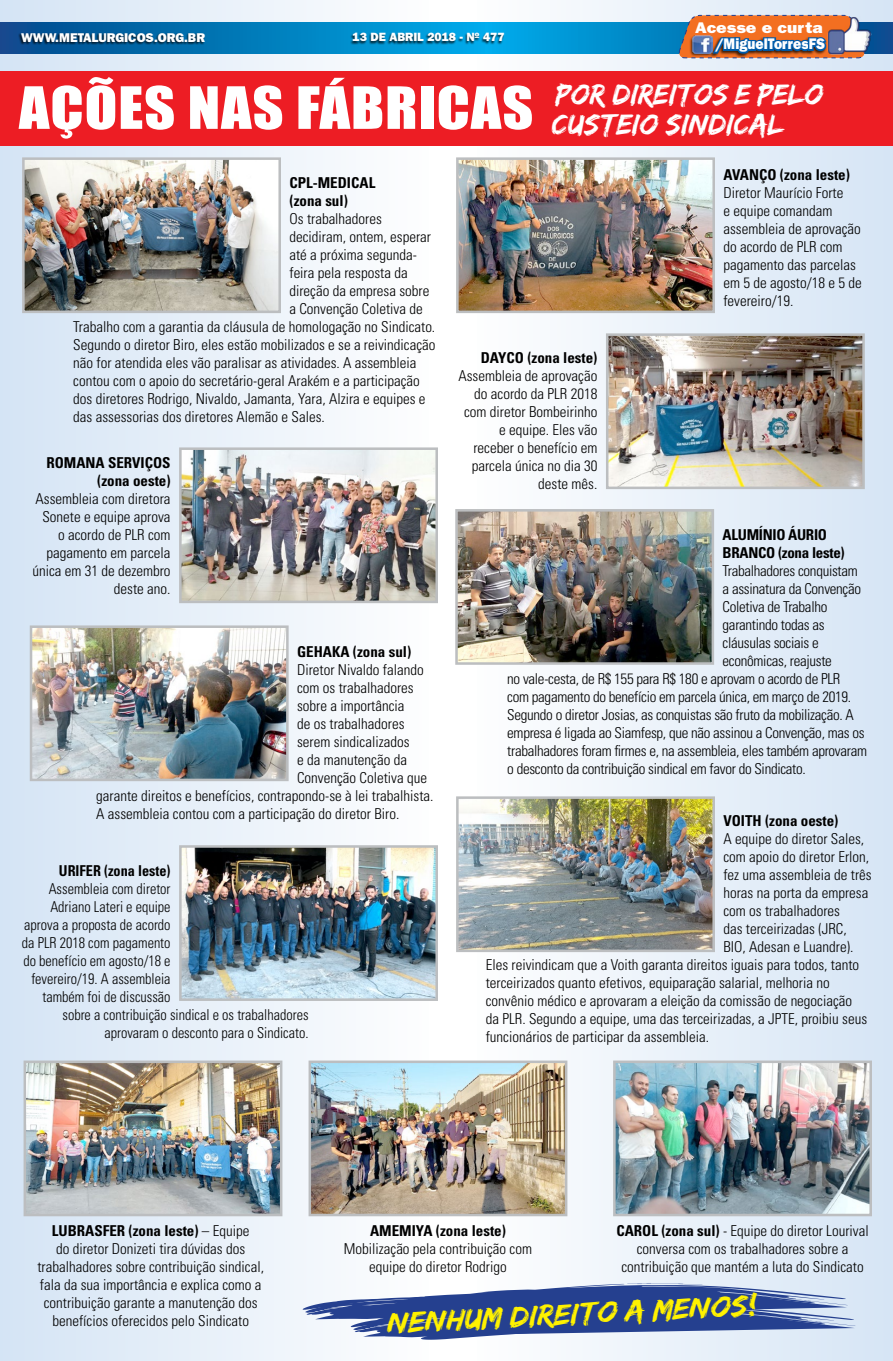
<style>
.page{position:relative;width:893px;height:1361px;background:#fff}
.page>*{position:absolute;margin:0;border:0;box-sizing:border-box;transform-origin:0 0}
.t1{font:53.85px "Impact";letter-spacing:.015em;color:#fff;scale:1.12 1}
.t2{font:italic 25.95px "Edo";color:#fff200;scale:1.09 1}
.t3{font:25.5px/30.6px "Edo";color:#fff}
.t4{font:800 15.45px/16.4px "Franklin Gothic";color:#fff;text-align:right;scale:1.14 1}
.t5{font:300 condensed 15px/18px "Univers";color:#000;text-align:center}
.t6{font:300 condensed 15px "Univers";letter-spacing:-.02em;color:#000}
.t7{font:300 condensed 15px "Univers";color:#000;scale:.95 1}
.t8{font:700 condensed 15px/18px "Univers";color:#000}
.t9{font:700 condensed 15px/18px "Univers";letter-spacing:-.02em;color:#000}
.t10{font:700 condensed 15px "Univers";color:#000;scale:.95 1}
.t11{font:800 12.75px "Franklin Gothic";color:#fff}
.t12{font:800 12px "Franklin Gothic";color:#fff}
.s1{font-weight:700}
</style>
<div class="page">
<div style="left:0;top:0;width:429px;height:1361px;background:linear-gradient(to right,#d4e4f5,#fdfefe)"></div>
<div style="left:476px;top:0;width:417px;height:1361px;background:linear-gradient(to right,#fdfefe,#d6e5f5)"></div>
<svg style="left:0;top:22px;width:893px;height:32px;background:#0181c0"></svg>
<div style="left:18px;top:32px;width:187px;height:13px;background:#000;opacity:.75"></div>
<svg style="left:677px;top:14px;width:189px;height:57px;background:#b79180"></svg>
<div style="left:689px;top:35px;width:24px;height:22px;background:#000;opacity:.75"></div>
<img style="left:693px;top:36px;width:20px;height:17px">
<img style="left:827px;top:16px;width:45px;height:38px">
<div style="left:349px;top:33px;width:155px;height:12px;background:#000;opacity:.75"></div>
<svg style="left:302px;top:1284px;width:4px;height:57px"></svg>
<svg style="left:306px;top:1192px;width:543px;height:169px"></svg>
<div style="left:0;top:71px;width:893px;height:75px;background:#ed1d24"></div>
<img style="left:26px;top:161px;width:251px;height:148px">
<div style="left:22px;top:157px;width:259px;height:156px;border:3px solid #bcbec0"></div>
<img style="left:460px;top:161px;width:251px;height:148px">
<div style="left:456px;top:157px;width:259px;height:156px;border:3px solid #bcbec0"></div>
<img style="left:34px;top:629px;width:251px;height:148px">
<div style="left:30px;top:625px;width:259px;height:156px;border:3px solid #bcbec0"></div>
<img style="left:28px;top:1064px;width:250px;height:148px">
<div style="left:24px;top:1060px;width:258px;height:156px;border:3px solid #bcbec0"></div>
<img style="left:459px;top:513px;width:251px;height:148px">
<div style="left:455px;top:509px;width:259px;height:156px;border:3px solid #bcbec0"></div>
<img style="left:460px;top:800px;width:251px;height:148px">
<div style="left:456px;top:796px;width:259px;height:156px;border:3px solid #bcbec0"></div>
<img style="left:610px;top:337px;width:251px;height:148px">
<div style="left:606px;top:333px;width:259px;height:156px;border:3px solid #bcbec0"></div>
<img style="left:183px;top:451px;width:251px;height:148px">
<div style="left:179px;top:447px;width:259px;height:156px;border:3px solid #bcbec0"></div>
<img style="left:183px;top:849px;width:251px;height:148px">
<div style="left:179px;top:845px;width:259px;height:156px;border:3px solid #bcbec0"></div>
<img style="left:313px;top:1064px;width:250px;height:148px">
<div style="left:309px;top:1060px;width:258px;height:156px;border:3px solid #bcbec0"></div>
<img style="left:617px;top:1064px;width:251px;height:148px">
<div style="left:613px;top:1060px;width:259px;height:156px;border:3px solid #bcbec0"></div>
<p class="t11" style="left:21px;top:30px;width:185px">WWW.METALURGICOS.ORG.BR</p>
<p class="t4" style="left:695px;top:19px;width:116px">Acesse e curta /MiguelTorresFS</p>
<p class="t12" style="left:352px;top:30px;width:154px">13 DE ABRIL 2018 - Nº 477</p>
<h1 class="t1" style="left:19px;top:66px;width:461px">AÇÕES NAS FÁBRICAS</h1>
<h3 class="t3" style="left:551px;top:80px;width:276px">POR DIREITOS E PELO<br>CUSTEIO SINDICAL</h3>
<p class="t8" style="left:289px;top:174px;width:87px">CPL-MEDICAL (zona sul)</p>
<p class="t5" style="left:289px;top:210px;width:94px">Os trabalhadores</p>
<p class="t5" style="left:289px;top:228px;width:143px">decidiram, ontem, esperar</p>
<p class="t5" style="left:289px;top:246px;width:129px">até a próxima segunda-</p>
<p class="t5" style="left:289px;top:264px;width:120px">feira pela resposta da</p>
<p class="t5" style="left:289px;top:282px;width:141px">direção da empresa sobre</p>
<p class="t5" style="left:289px;top:300px;width:135px">a Convenção Coletiva de</p>
<p class="t5" style="left:73px;top:318px;width:363px">Trabalho com a garantia da cláusula de homologação no Sindicato.</p>
<p class="t5" style="left:73px;top:336px;width:364px">Segundo o diretor Biro, eles estão mobilizados e se a reivindicação</p>
<p class="t5" style="left:73px;top:354px;width:345px">não for atendida eles vão paralisar as atividades. A assembleia</p>
<p class="t5" style="left:73px;top:372px;width:348px">contou com o apoio do secretário-geral Arakém e a participação</p>
<p class="t5" style="left:73px;top:390px;width:354px">dos diretores Rodrigo, Nivaldo, Jamanta, Yara, Alzira e equipes e</p>
<p class="t5" style="left:73px;top:408px;width:253px">das assessorias dos diretores Alemão e Sales.</p>
<p class="t8" style="left:723px;top:165px;width:128px">AVANÇO (zona leste)</p>
<p class="t5" style="left:723px;top:183px;width:140px;text-align:left">Diretor Maurício Forte<br>e equipe comandam assembleia de aprovação do acordo de PLR com pagamento das parcelas em 5 de agosto/18 e 5 de fevereiro/19.</p>
<p class="t8" style="left:481px;top:348px;width:118px">DAYCO (zona leste)</p>
<p class="t5" style="left:458px;top:366px;width:141px;text-align:right">Assembleia de aprovação do acordo da PLR 2018 com diretor Bombeirinho e equipe. Eles vão receber o benefício em parcela única no dia 30 deste mês.</p>
<p class="t8" style="left:46px;top:453px;width:126px;text-align:right">ROMANA SERVIÇOS (zona oeste)</p>
<p class="t5" style="left:32px;top:489px;width:140px;text-align:right">Assembleia com diretora<br>Sonete e equipe aprova o acordo de PLR com pagamento em parcela única em 31 de dezembro deste ano.</p>
<p class="t9" style="left:723px;top:525px;width:124px">ALUMÍNIO ÁURIO<br>BRANCO (zona leste)</p>
<p class="t6" style="left:723px;top:561px;width:137px">Trabalhadores conquistam</p>
<p class="t6" style="left:723px;top:579px;width:140px">a assinatura da Convenção</p>
<p class="t6" style="left:723px;top:597px;width:106px">Coletiva de Trabalho</p>
<p class="t6" style="left:723px;top:615px;width:104px">garantindo todas as</p>
<p class="t6" style="left:723px;top:633px;width:98px">cláusulas sociais e</p>
<p class="t6" style="left:723px;top:651px;width:111px">econômicas, reajuste</p>
<p class="t6" style="left:507px;top:669px;width:335px">no vale-cesta, de R$ 155 para R$ 180 e aprovam o acordo de PLR</p>
<p class="t6" style="left:507px;top:687px;width:345px">com pagamento do benefício em parcela única, em março de 2019.</p>
<p class="t6" style="left:507px;top:705px;width:348px">Segundo o diretor Josias, as conquistas são fruto da mobilização. A</p>
<p class="t6" style="left:507px;top:723px;width:359px">empresa é ligada ao Siamfesp, que não assinou a Convenção, mas os</p>
<p class="t6" style="left:507px;top:741px;width:361px">trabalhadores foram firmes e, na assembleia, eles também aprovaram</p>
<p class="t6" style="left:507px;top:759px;width:300px">o desconto da contribuição sindical em favor do Sindicato.</p>
<p class="t8" style="left:723px;top:811px;width:117px">VOITH (zona oeste)</p>
<p class="t5" style="left:723px;top:829px;width:142px">A equipe do diretor Sales,</p>
<p class="t5" style="left:723px;top:847px;width:147px">com apoio do diretor Erlon,</p>
<p class="t5" style="left:723px;top:865px;width:150px">fez uma assembleia de três</p>
<p class="t5" style="left:723px;top:883px;width:146px">horas na porta da empresa</p>
<p class="t5" style="left:723px;top:901px;width:118px">com os trabalhadores</p>
<p class="t5" style="left:723px;top:919px;width:125px">das terceirizadas (JRC,</p>
<p class="t5" style="left:723px;top:937px;width:131px">BIO, Adesan e Luandre).</p>
<p class="t5" style="left:486px;top:955px;width:375px">Eles reivindicam que a Voith garanta direitos iguais para todos, tanto</p>
<p class="t5" style="left:486px;top:973px;width:345px">terceirizados quanto efetivos, equiparação salarial, melhoria no</p>
<p class="t5" style="left:486px;top:991px;width:368px">convênio médico e aprovaram a eleição da comissão de negociação</p>
<p class="t5" style="left:486px;top:1009px;width:383px">da PLR. Segundo a equipe, uma das terceirizadas, a JPTE, proibiu seus</p>
<p class="t5" style="left:486px;top:1027px;width:225px">funcionários de participar da assembleia.</p>
<p class="t8" style="left:297px;top:642px;width:116px">GEHAKA (zona sul)</p>
<p class="t5" style="left:297px;top:660px;width:128px">Diretor Nivaldo falando</p>
<p class="t5" style="left:297px;top:678px;width:118px">com os trabalhadores</p>
<p class="t5" style="left:297px;top:696px;width:109px">sobre a importância</p>
<p class="t5" style="left:297px;top:714px;width:109px">de os trabalhadores</p>
<p class="t5" style="left:297px;top:732px;width:114px">serem sindicalizados</p>
<p class="t5" style="left:297px;top:750px;width:111px">e da manutenção da</p>
<p class="t5" style="left:297px;top:768px;width:131px">Convenção Coletiva que</p>
<p class="t5" style="left:96px;top:786px;width:339px">garante direitos e benefícios, contrapondo-se à lei trabalhista.</p>
<p class="t5" style="left:96px;top:804px;width:305px">A assembleia contou com a participação do diretor Biro.</p>
<p class="t10" style="left:59px;top:861px;width:119px">URIFER (zona leste)</p>
<p class="t7" style="left:49px;top:879px;width:130px">Assembleia com diretor</p>
<p class="t7" style="left:50px;top:897px;width:128px">Adriano Lateri e equipe</p>
<p class="t7" style="left:24px;top:915px;width:156px">aprova a proposta de acordo</p>
<p class="t7" style="left:22px;top:933px;width:158px">da PLR 2018 com pagamento</p>
<p class="t7" style="left:23px;top:951px;width:156px">do benefício em agosto/18 e</p>
<p class="t7" style="left:31px;top:969px;width:148px">fevereiro/19. A assembleia</p>
<p class="t7" style="left:42px;top:987px;width:136px">também foi de discussão</p>
<p class="t7" style="left:62px;top:1005px;width:261px">sobre a contribuição sindical e os trabalhadores</p>
<p class="t7" style="left:104px;top:1023px;width:216px">aprovaram o desconto para o Sindicato.</p>
<p class="t5" style="left:37px;top:1221px;width:228px"><span class="s1">LUBRASFER (zona leste)</span> – Equipe<br>do diretor Donizeti tira dúvidas dos trabalhadores sobre contribuição sindical, fala da sua importância e explica como a contribuição garante a manutenção dos benefícios oferecidos pelo Sindicato</p>
<p class="t8" style="left:370px;top:1221px;width:137px">AMEMIYA (zona leste)</p>
<p class="t5" style="left:344px;top:1239px;width:190px">Mobilização pela contribuição com equipe do diretor Rodrigo</p>
<p class="t5" style="left:616px;top:1221px;width:254px"><span class="s1">CAROL (zona sul)</span> - Equipe do diretor Lourival conversa com os trabalhadores sobre a contribuição que mantém a luta do Sindicato</p>
<h2 class="t2" style="left:385px;top:1311px;width:341px;rotate:-3deg">NENHUM DIREITO A MENOS!</h2>
</div>
